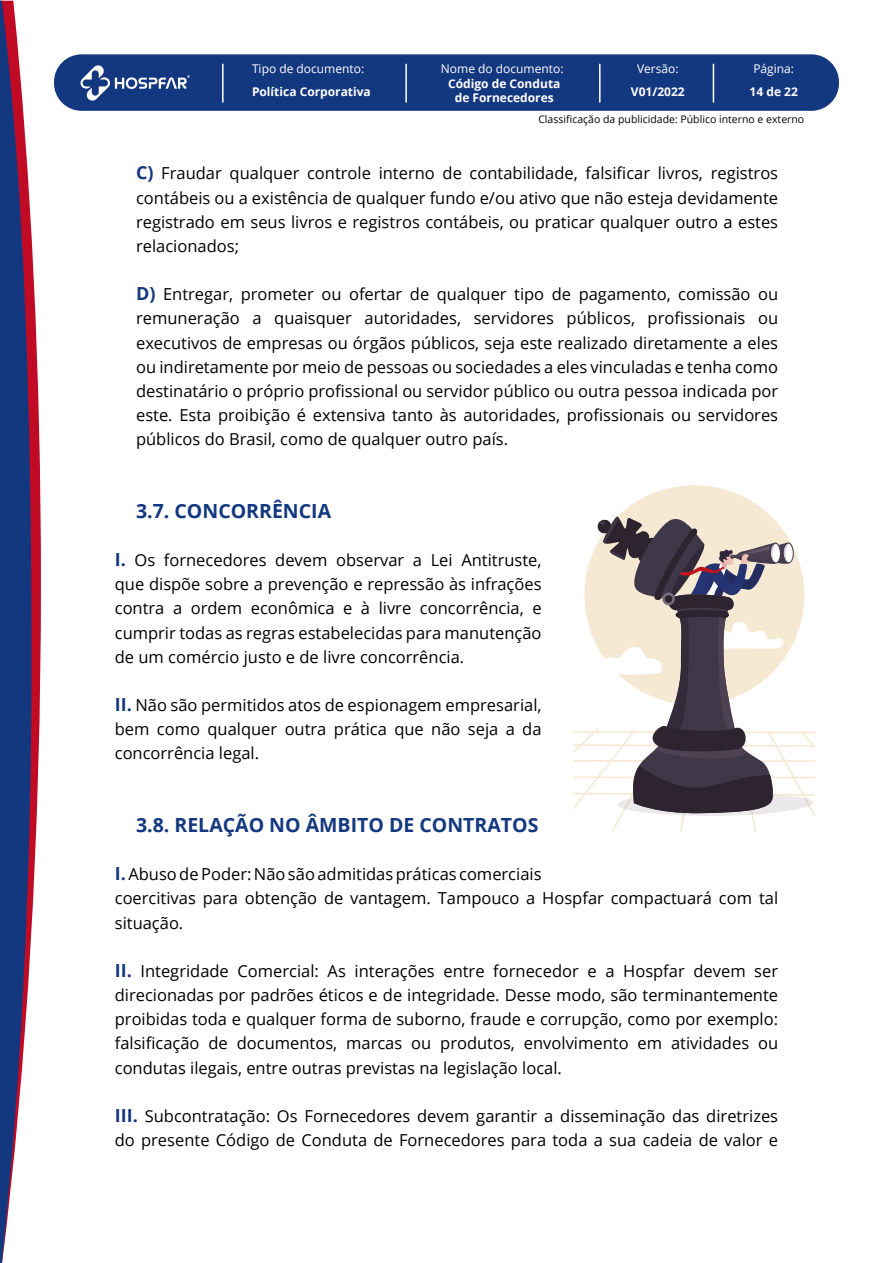
<style>
.page{position:relative;width:893px;height:1263px;background:#fff}
.page>*{position:absolute;margin:0;border:0;box-sizing:border-box;transform-origin:0 0}
.t1{font:700 19.5px "Open Sans";color:#14387f}
.t2{font:16.5px/24.2px "Open Sans";color:#000;text-align:justify}
.t3{font:700 12px/14.4px "Open Sans";color:#fff;text-align:center}
.t4{font:12px "Open Sans";color:#fff}
.t5{font:10.5px "Open Sans";color:#000}
.s1{font-weight:700;font-size:18px;color:#14387f}
</style>
<div class="page">
<svg style="left:32px;top:245px;width:9px;height:674px;fill:#c10b25"></svg>
<svg style="left:0;top:1px;width:32px;height:1262px;background:#4e5087"></svg>
<div style="left:54px;top:54px;width:785px;height:57px;background:#14387f;border-radius:28px"></div>
<svg style="left:80px;top:65px;width:110px;height:36px"></svg>
<hr style="left:222px;top:64px;width:2px;height:38px;background:#fff">
<hr style="left:405px;top:64px;width:2px;height:38px;background:#fff">
<hr style="left:599px;top:64px;width:2px;height:38px;background:#fff">
<hr style="left:713px;top:64px;width:1px;height:38px;background:#fff">
<div style="left:584px;top:485px;width:220px;height:220px;background:#f6e9d4;border-radius:50%"></div>
<svg style="left:573px;top:516px;width:242px;height:316px"></svg>
<svg style="left:662px;top:593px;width:13px;height:12px"></svg>
<div style="left:665px;top:595px;width:7px;height:8px;background:#2d2430;border-radius:50%"></div>
<p class="t4" style="left:252px;top:60px;width:114px">Tipo de documento:</p>
<p class="t4" style="left:441px;top:60px;width:124px">Nome do documento:</p>
<p class="t4" style="left:637px;top:60px;width:43px">Versão:</p>
<p class="t4" style="left:753px;top:60px;width:42px">Página:</p>
<p class="t3" style="left:252px;top:84px;width:120px">Política Corporativa</p>
<p class="t3" style="left:448px;top:76px;width:114px">Código de Conduta de Fornecedores</p>
<p class="t3" style="left:631px;top:84px;width:55px">V01/2022</p>
<p class="t3" style="left:750px;top:84px;width:50px">14 de 22</p>
<p class="t5" style="left:538px;top:112px;width:267px">Classificação da publicidade: Público interno e externo</p>
<p class="t2" style="left:136px;top:161px;width:644px"><span class="s1">C)</span> Fraudar qualquer controle interno de contabilidade, falsificar livros, registros contábeis ou a existência de qualquer fundo e/ou ativo que não esteja devidamente registrado em seus livros e registros contábeis, ou praticar qualquer outro a estes relacionados;</p>
<p class="t2" style="left:136px;top:282px;width:644px"><span class="s1">D)</span> Entregar, prometer ou ofertar de qualquer tipo de pagamento, comissão ou remuneração a quaisquer autoridades, servidores públicos, profissionais ou executivos de empresas ou órgãos públicos, seja este realizado diretamente a eles ou indiretamente por meio de pessoas ou sociedades a eles vinculadas e tenha como destinatário o próprio profissional ou servidor público ou outra pessoa indicada por este. Esta proibição é extensiva tanto às autoridades, profissionais ou servidores públicos do Brasil, como de qualquer outro país.</p>
<p class="t1" style="left:136px;top:497px;width:197px">3.7. CONCORRÊNCIA</p>
<p class="t2" style="left:115px;top:547px;width:428px"><span class="s1">I.</span> Os fornecedores devem observar a Lei Antitruste, que dispõe sobre a prevenção e repressão às infrações contra a ordem econômica e à livre concorrência, e cumprir todas as regras estabelecidas para manutenção de um comércio justo e de livre concorrência.</p>
<p class="t2" style="left:115px;top:692px;width:428px"><span class="s1">II.</span> Não são permitidos atos de espionagem empresarial, bem como qualquer outra prática que não seja a da concorrência legal.</p>
<p class="t1" style="left:136px;top:811px;width:404px">3.8. RELAÇÃO NO ÂMBITO DE CONTRATOS</p>
<p class="t2" style="left:115px;top:862px;width:665px;text-align:left"><span class="s1">I.</span> Abuso de Poder: Não são admitidas práticas comerciais<br>coercitivas para obtenção de vantagem. Tampouco a Hospfar compactuará com tal situação.</p>
<p class="t2" style="left:115px;top:958px;width:665px"><span class="s1">II.</span> Integridade Comercial: As interações entre fornecedor e a Hospfar devem ser direcionadas por padrões éticos e de integridade. Desse modo, são terminantemente proibidas toda e qualquer forma de suborno, fraude e corrupção, como por exemplo: falsificação de documentos, marcas ou produtos, envolvimento em atividades ou condutas ilegais, entre outras previstas na legislação local.</p>
<p class="t2" style="left:115px;top:1103px;width:665px"><span class="s1">III.</span> Subcontratação: Os Fornecedores devem garantir a disseminação das diretrizes do presente Código de Conduta de Fornecedores para toda a sua cadeia de valor e</p>
</div>
